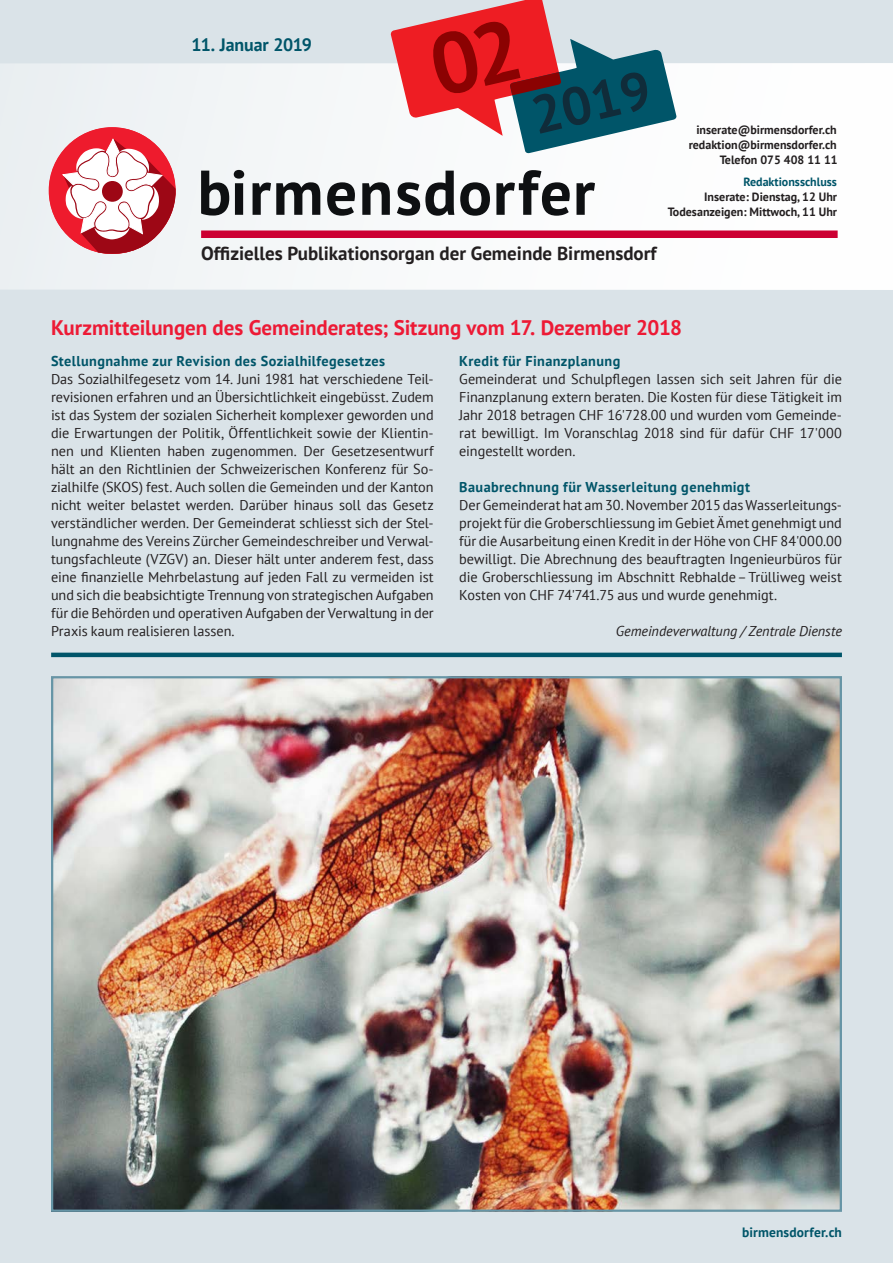
<style>
.page{position:relative;width:893px;height:1263px;background:#dae3e8}
.page>*{position:absolute;margin:0;border:0;box-sizing:border-box;transform-origin:0 0}
.t1{font:700 53.25px "PT Sans";color:#102c3a}
._2018-redaktion-tite{font:700 21px "PT Sans";letter-spacing:-.005em;color:#ed1a35}
.t2{font:700 19.05px "PT Sans";color:#231f20}
.t3{font:700 17.85px "PT Sans";letter-spacing:-.005em;color:#005569}
._2018-redaktion-grun{font:14.25px/18px "PT Sans";letter-spacing:-.005em;color:#231f20;text-align:justify}
._2018-redaktion-unte{font:700 14.25px "PT Sans";letter-spacing:.03em;color:#005569}
._2018-redaktion-grun-2{font:italic 14.25px "PT Sans";letter-spacing:-.005em;color:#231f20}
.t4{font:700 13.5px "PT Sans";letter-spacing:.01em;color:#005569}
.t5{font:700 12px/15px "PT Sans";color:#231f20;text-align:right}
.t6{font:700 12px "PT Sans";color:#005569}
</style>
<div class="page">
<div style="left:0;top:63px;width:893px;height:226px;background:#fff"></div>
<div style="left:201px;top:230px;width:637px;height:8px;background:#c03"></div>
<svg style="left:201px;top:170px;width:43px;height:46px"></svg>
<svg style="left:253px;top:182px;width:67px;height:33px"></svg>
<svg style="left:327px;top:182px;width:28px;height:34px"></svg>
<svg style="left:362px;top:182px;width:28px;height:33px"></svg>
<svg style="left:397px;top:171px;width:57px;height:45px"></svg>
<svg style="left:460px;top:182px;width:30px;height:34px"></svg>
<svg style="left:496px;top:170px;width:74px;height:46px"></svg>
<svg style="left:576px;top:183px;width:19px;height:32px"></svg>
<div style="left:49px;top:127px;width:127px;height:127px;background:#ee1b2d;border-radius:50%"></div>
<svg style="left:62px;top:136px;width:115px;height:118px"></svg>
<hr style="left:51px;top:653px;width:791px;height:4px;background:#005569">
<img style="left:54px;top:679px;width:785px;height:530px">
<svg style="left:391px;top:0;width:285px;height:153px"></svg>
<p class="t3" style="left:191px;top:33px;width:122px">11. Januar 2019</p>
<h1 class="t1" style="left:525px;top:82px;width:122px;rotate:-13deg">2019</h1>
<p class="t5" style="left:689px;top:122px;width:150px">inserate@birmensdorfer.ch redaktion@birmensdorfer.ch<br>Telefon 075 408 11 11</p>
<p class="t6" style="left:743px;top:174px;width:95px">Redaktionsschluss</p>
<p class="t5" style="left:668px;top:189px;width:171px">Inserate: Dienstag, 12 Uhr<br>Todesanzeigen: Mittwoch, 11 Uhr</p>
<h3 class="t2" style="left:201px;top:240px;width:457px">Offizielles Publikationsorgan der Gemeinde Birmensdorf</h3>
<p class="_2018-redaktion-tite" style="left:51px;top:313px;width:633px">Kurzmitteilungen des Gemeinderates; Sitzung vom 17. Dezember 2018</p>
<p class="_2018-redaktion-unte" style="left:51px;top:351px;width:336px">Stellungnahme zur Revision des Sozialhilfegesetzes</p>
<p class="_2018-redaktion-grun" style="left:51px;top:369px;width:384px">Das Sozialhilfegesetz vom 14. Juni 1981 hat verschiedene Teil&shy;revisionen erfahren und an Übersichtlichkeit eingebüsst. Zudem ist das System der sozialen Sicherheit komplexer geworden und die Erwartungen der Politik, Öffentlichkeit sowie der Klientin&shy;nen und Klienten haben zugenommen. Der Gesetzesentwurf hält an den Richtlinien der Schweizerischen Konferenz für So&shy;zialhilfe (SKOS) fest. Auch sollen die Gemeinden und der Kanton nicht weiter belastet werden. Darüber hinaus soll das Gesetz verständlicher werden. Der Gemeinderat schliesst sich der Stel&shy;lungnahme des Vereins Zürcher Gemeindeschreiber und Verwal&shy;tungsfachleute (VZGV) an. Dieser hält unter anderem fest, dass eine finanzielle Mehrbelastung auf jeden Fall zu vermeiden ist und sich die beabsichtigte Trennung von strategischen Aufgaben für die Behörden und operativen Aufgaben der Verwaltung in der Praxis kaum realisieren lassen.</p>
<p class="_2018-redaktion-unte" style="left:459px;top:351px;width:163px">Kredit für Finanzplanung</p>
<p class="_2018-redaktion-grun" style="left:459px;top:369px;width:384px">Gemeinderat und Schulpflegen lassen sich seit Jahren für die Finanzplanung extern beraten. Die Kosten für diese Tätigkeit im Jahr 2018 betragen CHF 16'728.00 und wurden vom Gemeinde&shy;rat bewilligt. Im Voranschlag 2018 sind für dafür CHF 17'000 eingestellt worden.</p>
<p class="_2018-redaktion-unte" style="left:459px;top:477px;width:292px">Bauabrechnung für Wasserleitung genehmigt</p>
<p class="_2018-redaktion-grun" style="left:459px;top:495px;width:384px">Der Gemeinderat hat am 30. November 2015 das Wasserleitungs&shy;projekt für die Groberschliessung im Gebiet Ämet genehmigt und für die Ausarbeitung einen Kredit in der Höhe von CHF 84'000.00 bewilligt. Die Abrechnung des beauftragten Ingenieurbüros für die Groberschliessung im Abschnitt Rebhalde–Trülliweg weist Kosten von CHF 74'741.75 aus und wurde genehmigt.</p>
<p class="_2018-redaktion-grun-2" style="left:616px;top:622px;width:227px">Gemeindeverwaltung / Zentrale Dienste</p>
<p class="t4" style="left:742px;top:1224px;width:101px">birmensdorfer.ch</p>
</div>
